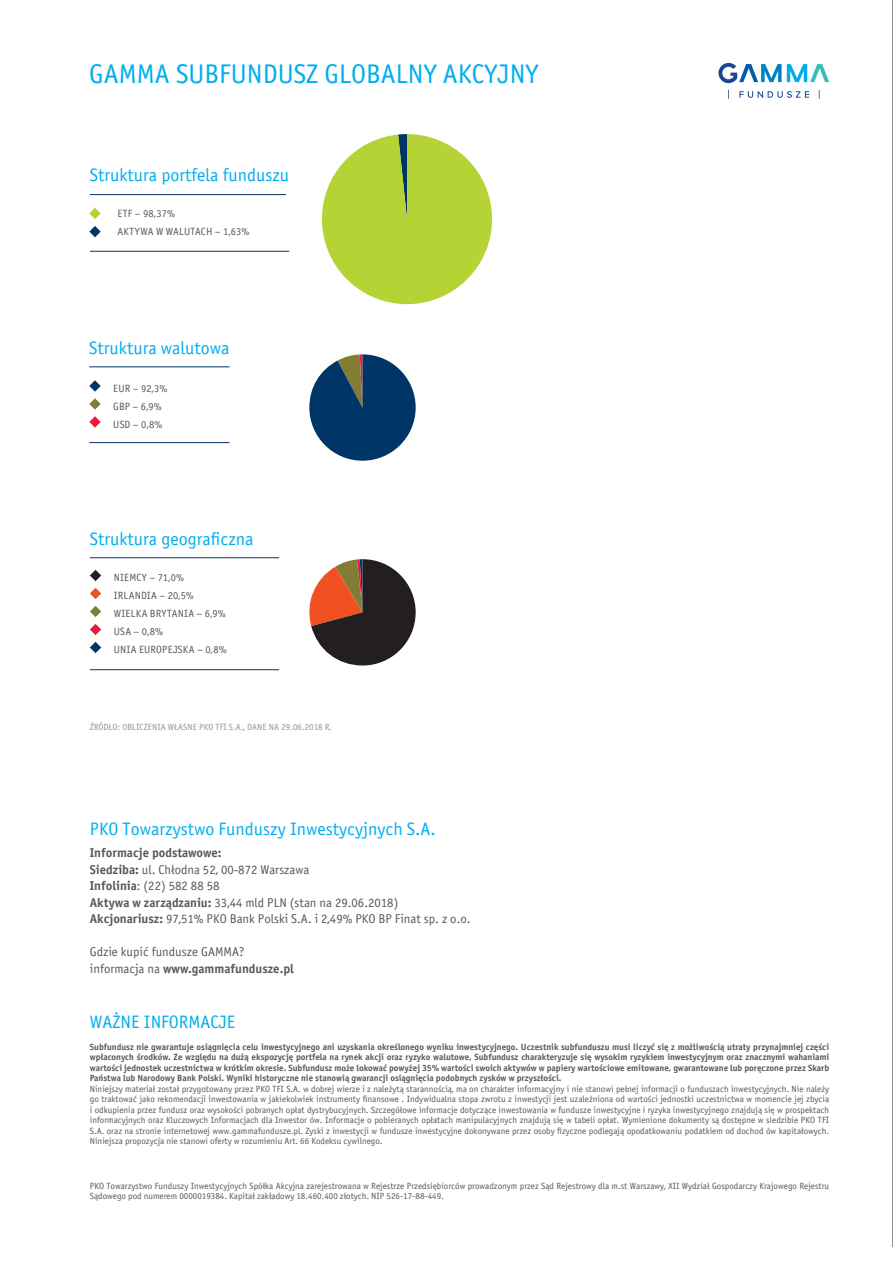
<style>
.page{position:relative;width:893px;height:1263px;background:#fff}
.page>*{position:absolute;margin:0;border:0;box-sizing:border-box;transform-origin:0 0}
.t1{font:27px "Officina Sans Book TT";color:#00aeef}
.t2{font:18px "Officina Sans Book TT";color:#00aeef}
.t3{font:12.75px/16.5px "Officina Sans Book TT";color:#57585a}
.t4{font:12.75px "Officina Sans Bold TT";color:#57585a}
.t5{font:10.5px/18px "Officina Sans Book TT";letter-spacing:.015em;color:#57585a}
.t6{font:9px/10.5px "Officina Sans Book TT";color:#57585a;text-align:justify}
.t7{font:9px/10.5px "Officina Sans Bold TT";color:#57585a;text-align:justify}
.t8{font:9px "Officina Sans Book TT";color:#939598}
.s1{font-family:"Officina Sans Bold TT"}
.s2{font-family:"Officina Sans Book TT"}
</style>
<div class="page">
<hr style="left:892px;top:0;width:1px;height:1247px;background:#231f20">
<hr style="left:89px;top:366px;width:141px;height:1px;background:#003667">
<hr style="left:89px;top:442px;width:141px;height:1px;background:#003667">
<svg style="left:89px;top:380px;width:12px;height:12px"></svg>
<svg style="left:89px;top:398px;width:12px;height:12px"></svg>
<svg style="left:89px;top:416px;width:12px;height:12px"></svg>
<hr style="left:90px;top:194px;width:196px;height:1px;background:#003667">
<hr style="left:90px;top:251px;width:199px;height:1px;background:#003667">
<svg style="left:89px;top:208px;width:12px;height:11px"></svg>
<svg style="left:90px;top:570px;width:11px;height:11px"></svg>
<svg style="left:90px;top:588px;width:11px;height:11px"></svg>
<svg style="left:90px;top:606px;width:11px;height:11px"></svg>
<svg style="left:90px;top:624px;width:11px;height:11px"></svg>
<svg style="left:90px;top:642px;width:11px;height:11px"></svg>
<hr style="left:90px;top:557px;width:189px;height:1px;background:#003667">
<hr style="left:90px;top:669px;width:189px;height:1px;background:#003667">
<svg style="left:89px;top:226px;width:12px;height:11px"></svg>
<svg style="left:728px;top:90px;width:91px;height:9px"></svg>
<svg style="left:718px;top:63px;width:111px;height:20px"></svg>
<svg style="left:322px;top:134px;width:170px;height:170px"></svg>
<svg style="left:309px;top:354px;width:107px;height:107px"></svg>
<svg style="left:309px;top:559px;width:107px;height:106px"></svg>
<h1 class="t1" style="left:89px;top:59px;width:451px">GAMMA SUBFUNDUSZ GLOBALNY AKCYJNY</h1>
<h2 class="t2" style="left:90px;top:165px;width:201px">Struktura portfela funduszu</h2>
<p class="t5" style="left:117px;top:205px;width:134px">ETF – 98,37%<br>AKTYWA W WALUTACH – 1,63%</p>
<h2 class="t2" style="left:89px;top:337px;width:142px">Struktura walutowa</h2>
<p class="t5" style="left:113px;top:379px;width:56px">EUR – 92,3%<br>GBP – 6,9%<br>USD – 0,8%</p>
<h2 class="t2" style="left:90px;top:528px;width:165px">Struktura geograficzna</h2>
<p class="t5" style="left:114px;top:569px;width:115px">NIEMCY – 71,0%<br>IRLANDIA – 20,5%<br>WIELKA BRYTANIA – 6,9%<br>USA – 0,8%<br>UNIA EUROPEJSKA – 0,8%</p>
<p class="t8" style="left:90px;top:722px;width:244px">ŹRÓDŁO: OBLICZENIA WŁASNE PKO TFI S.A., DANE NA 29.06.2018 R.</p>
<h2 class="t2" style="left:90px;top:818px;width:347px">PKO Towarzystwo Funduszy Inwestycyjnych S.A.</h2>
<h3 class="t4" style="left:90px;top:845px;width:133px">Informacje podstawowe:</h3>
<h3 class="t3" style="left:90px;top:861px;width:382px"><span class="s1">Siedziba:</span> ul. Chłodna 52, 00-872 Warszawa<br><span class="s1">Infolinia</span>: (22) 582 88 58<br><span class="s1">Aktywa w zarządzaniu:</span> 33,44 mld PLN (stan na 29.06.2018)<br><span class="s1">Akcjonariusz:</span> 97,51% PKO Bank Polski S.A. i 2,49% PKO BP Finat sp. z o.o.</h3>
<h3 class="t3" style="left:90px;top:944px;width:156px">Gdzie kupić fundusze GAMMA?</h3>
<h3 class="t4" style="left:90px;top:960px;width:206px"><span class="s2">informacja na</span> www.gammafundusze.pl</h3>
<h2 class="t2" style="left:90px;top:1012px;width:147px">WAŻNE INFORMACJE</h2>
<p class="t7" style="left:90px;top:1041px;width:741px">Subfundusz nie gwarantuje osiągnięcia celu inwestycyjnego ani uzyskania określonego wyniku inwestycyjnego. Uczestnik subfunduszu musi liczyć się z możliwością utraty przynajmniej części wpłaconych środków. Ze względu na dużą ekspozycję portfela na rynek akcji oraz ryzyko walutowe, Subfundusz charakteryzuje się wysokim ryzykiem inwestycyjnym oraz znacznymi wahaniami wartości jednostek uczestnictwa w krótkim okresie. Subfundusz może lokować powyżej 35% wartości swoich aktywów w papiery wartościowe emitowane, gwarantowane lub poręczone przez Skarb Państwa lub Narodowy Bank Polski. Wyniki historyczne nie stanowią gwarancji osiągnięcia podobnych zysków w przyszłości.</p>
<p class="t6" style="left:90px;top:1083px;width:741px">Niniejszy materiał został przygotowany przez PKO TFI S.A. w dobrej wierze i z należytą starannością, ma on charakter informacyjny i nie stanowi pełnej informacji o funduszach inwestycyjnych. Nie należy go traktować jako rekomendacji inwestowania w jakiekolwiek instrumenty finansowe . Indywidualna stopa zwrotu z inwestycji jest uzależniona od wartości jednostki uczestnictwa w momencie jej zbycia i odkupienia przez fundusz oraz wysokości pobranych opłat dystrybucyjnych. Szczegółowe informacje dotyczące inwestowania w fundusze inwestycyjne i ryzyka inwestycyjnego znajdują się w prospektach informacyjnych oraz Kluczowych Informacjach dla Inwestor ów. Informacje o pobieranych opłatach manipulacyjnych znajdują się w tabeli opłat. Wymienione dokumenty są dostępne w siedzibie PKO TFI S.A. oraz na stronie internetowej www.gammafundusze.pl. Zyski z inwestycji w fundusze inwestycyjne dokonywane przez osoby fizyczne podlegają opodatkowaniu podatkiem od dochod ów kapitałowych.<br>Niniejsza propozycja nie stanowi oferty w rozumieniu Art. 66 Kodeksu cywilnego.</p>
<p class="t6" style="left:90px;top:1180px;width:741px">PKO Towarzystwo Funduszy Inwestycyjnych Spółka Akcyjna zarejestrowana w Rejestrze Przedsiębiorców prowadzonym przez Sąd Rejestrowy dla m.st Warszawy, XII Wydział Gospodarczy Krajowego Rejestru<br>Sądowego pod numerem 0000019384. Kapitał zakładowy 18.460.400 złotych. NIP 526-17-88-449.</p>
</div>
